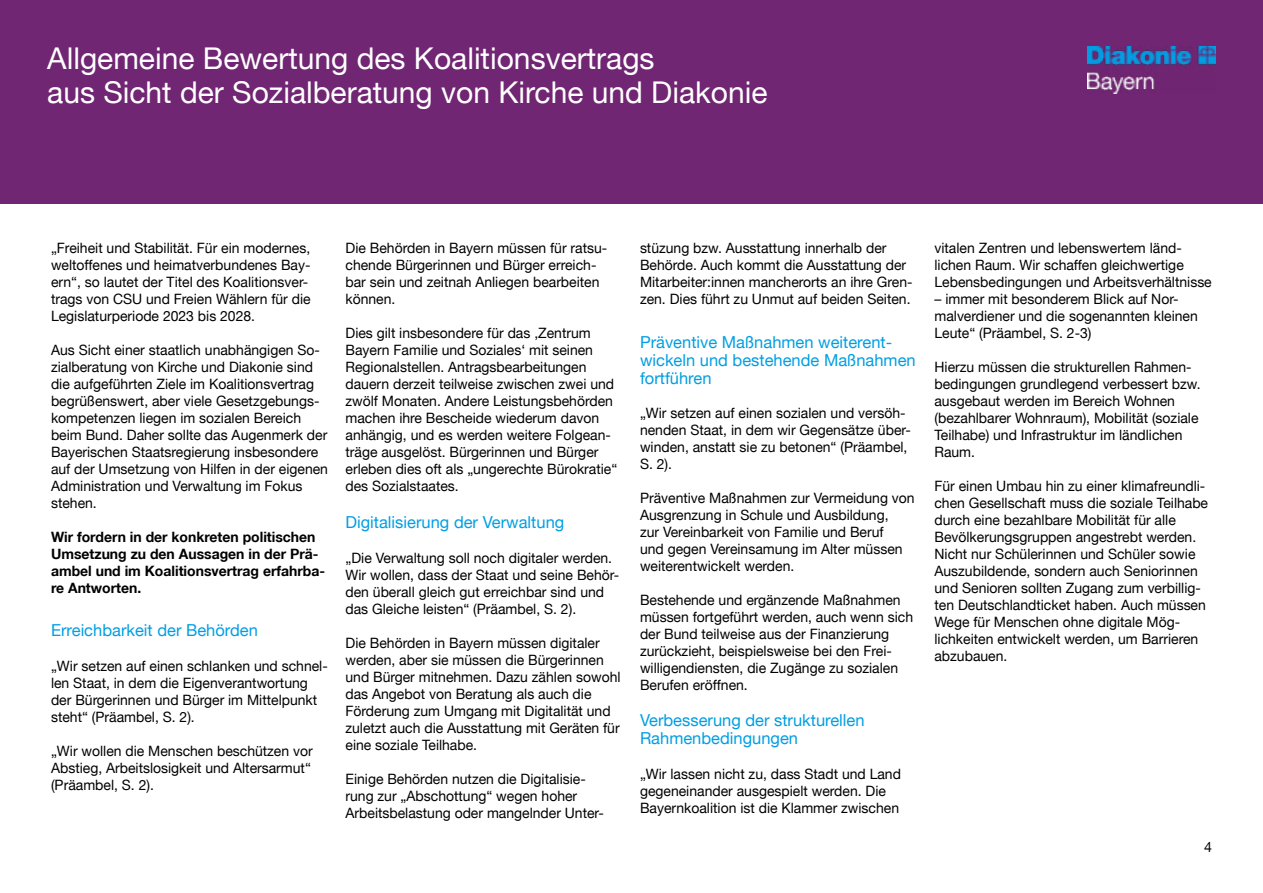
<style>
.page{position:relative;width:1263px;height:893px;background:#fff}
.page>*{position:absolute;margin:0;border:0;box-sizing:border-box;transform-origin:0 0}
.t1{font:30px/34.5px "Helvetica Neue LT";color:#fff}
.t2{font:16.5px/18px "Helvetica Neue LT";color:#009fe3}
.t3{font:14.25px/17px "Helvetica Neue LT";color:#000}
.t4{font:700 14.25px/17px "Helvetica Neue LT";color:#000}
</style>
<div class="page">
<div style="left:0;top:0;width:1263px;height:204px;background:#702673"></div>
<img style="left:1087px;top:47px;width:128px;height:46px">
<h1 class="t1" style="left:47px;top:40px;width:722px">Allgemeine Bewertung des Koalitionsvertrags<br>aus Sicht der Sozialberatung von Kirche und Diakonie</h1>
<p class="t3" style="left:51px;top:239px;width:261px">„Freiheit und Stabilität. Für ein modernes, weltoffenes und heimatverbundenes Bay&shy;ern“, so lautet der Titel des Koalitionsver&shy;trags von CSU und Freien Wählern für die Legislaturperiode 2023 bis 2028.</p>
<p class="t3" style="left:51px;top:341px;width:279px">Aus Sicht einer staatlich unabhängigen So&shy;zialberatung von Kirche und Diakonie sind die aufgeführten Ziele im Koalitionsvertrag begrüßenswert, aber viele Gesetzgebungs&shy;kompetenzen liegen im sozialen Bereich beim Bund. Daher sollte das Augenmerk der Bayerischen Staatsregierung insbesondere auf der Umsetzung von Hilfen in der eigenen Administration und Verwaltung im Fokus stehen.</p>
<p class="t4" style="left:51px;top:528px;width:276px">Wir fordern in der konkreten politischen Umsetzung zu den Aussagen in der Prä&shy;ambel und im Koalitionsvertrag erfahrba&shy;re Antworten.</p>
<p class="t2" style="left:51px;top:621px;width:208px">Erreichbarkeit der Behörden</p>
<p class="t3" style="left:51px;top:657px;width:278px">„Wir setzen auf einen schlanken und schnel&shy;len Staat, in dem die Eigenverantwortung der Bürgerinnen und Bürger im Mittelpunkt steht“ (Präambel, S. 2).</p>
<p class="t3" style="left:51px;top:742px;width:263px">„Wir wollen die Menschen beschützen vor<br>Abstieg, Arbeitslosigkeit und Altersarmut“ (Präambel, S. 2).</p>
<p class="t3" style="left:345px;top:239px;width:263px">Die Behörden in Bayern müssen für ratsu&shy;chende Bürgerinnen und Bürger erreich&shy;bar sein und zeitnah Anliegen bearbeiten können.</p>
<p class="t3" style="left:345px;top:324px;width:273px">Dies gilt insbesondere für das ‚Zentrum Bayern Familie und Soziales‘ mit seinen Regionalstellen. Antragsbearbeitungen dauern derzeit teilweise zwischen zwei und zwölf Monaten. Andere Leistungsbehörden machen ihre Bescheide wiederum davon anhängig, und es werden weitere Folgean&shy;träge ausgelöst. Bürgerinnen und Bürger erleben dies oft als „ungerechte Bürokratie“ des Sozialstaates.</p>
<p class="t2" style="left:345px;top:513px;width:220px">Digitalisierung der Verwaltung</p>
<p class="t3" style="left:345px;top:549px;width:275px">„Die Verwaltung soll noch digitaler werden.<br>Wir wollen, dass der Staat und seine Behör&shy;den überall gleich gut erreichbar sind und das Gleiche leisten“ (Präambel, S. 2).</p>
<p class="t3" style="left:345px;top:634px;width:277px">Die Behörden in Bayern müssen digitaler werden, aber sie müssen die Bürgerinnen und Bürger mitnehmen. Dazu zählen sowohl das Angebot von Beratung als auch die Förderung zum Umgang mit Digitalität und zuletzt auch die Ausstattung mit Geräten für eine soziale Teilhabe.</p>
<p class="t3" style="left:345px;top:770px;width:260px">Einige Behörden nutzen die Digitalisie&shy;rung zur „Abschottung“ wegen hoher<br>Arbeitsbelastung oder mangelnder Unter-</p>
<p class="t3" style="left:640px;top:239px;width:274px">stüzung bzw. Ausstattung innerhalb der Behörde. Auch kommt die Ausstattung der Mitarbeiter:innen mancherorts an ihre Gren&shy;zen. Dies führt zu Unmut auf beiden Seiten.</p>
<p class="t2" style="left:640px;top:333px;width:277px">Präventive Maßnahmen weiterent&shy;wickeln und bestehende Maßnahmen fortführen</p>
<p class="t3" style="left:640px;top:404px;width:272px">„Wir setzen auf einen sozialen und versöh&shy;nenden Staat, in dem wir Gegensätze über&shy;winden, anstatt sie zu betonen“ (Präambel, S. 2).</p>
<p class="t3" style="left:640px;top:489px;width:276px">Präventive Maßnahmen zur Vermeidung von Ausgrenzung in Schule und Ausbildung,<br>zur Vereinbarkeit von Familie und Beruf<br>und gegen Vereinsamung im Alter müssen weiterentwickelt werden.</p>
<p class="t3" style="left:640px;top:591px;width:275px">Bestehende und ergänzende Maßnahmen müssen fortgeführt werden, auch wenn sich der Bund teilweise aus der Finanzierung zurückzieht, beispielsweise bei den Frei&shy;willigendiensten, die Zugänge zu sozialen Berufen eröffnen.</p>
<p class="t2" style="left:640px;top:711px;width:226px">Verbesserung der strukturellen<br>Rahmenbedingungen</p>
<p class="t3" style="left:640px;top:765px;width:263px">„Wir lassen nicht zu, dass Stadt und Land gegeneinander ausgespielt werden. Die<br>Bayernkoalition ist die Klammer zwischen</p>
<p class="t3" style="left:934px;top:239px;width:279px">vitalen Zentren und lebenswertem länd&shy;lichen Raum. Wir schaffen gleichwertige<br>Lebensbedingungen und Arbeitsverhältnisse</p>
<p class="t3" style="left:934px;top:290px;width:265px">– immer mit besonderem Blick auf Nor&shy;malverdiener und die sogenannten kleinen<br>Leute“ (Präambel, S. 2-3)</p>
<p class="t3" style="left:934px;top:358px;width:268px">Hierzu müssen die strukturellen Rahmen&shy;bedingungen grundlegend verbessert bzw. ausgebaut werden im Bereich Wohnen (bezahlbarer Wohnraum), Mobilität (soziale Teilhabe) und Infrastruktur im ländlichen Raum.</p>
<p class="t3" style="left:934px;top:477px;width:275px">Für einen Umbau hin zu einer klimafreundli&shy;chen Gesellschaft muss die soziale Teilhabe durch eine bezahlbare Mobilität für alle Bevölkerungsgruppen angestrebt werden.<br>Nicht nur Schülerinnen und Schüler sowie Auszubildende, sondern auch Seniorinnen und Senioren sollten Zugang zum verbillig&shy;ten Deutschlandticket haben. Auch müssen Wege für Menschen ohne digitale Mög&shy;lichkeiten entwickelt werden, um Barrieren abzubauen.</p>
<p class="t3" style="left:1204px;top:838px;width:9px">4</p>
</div>
